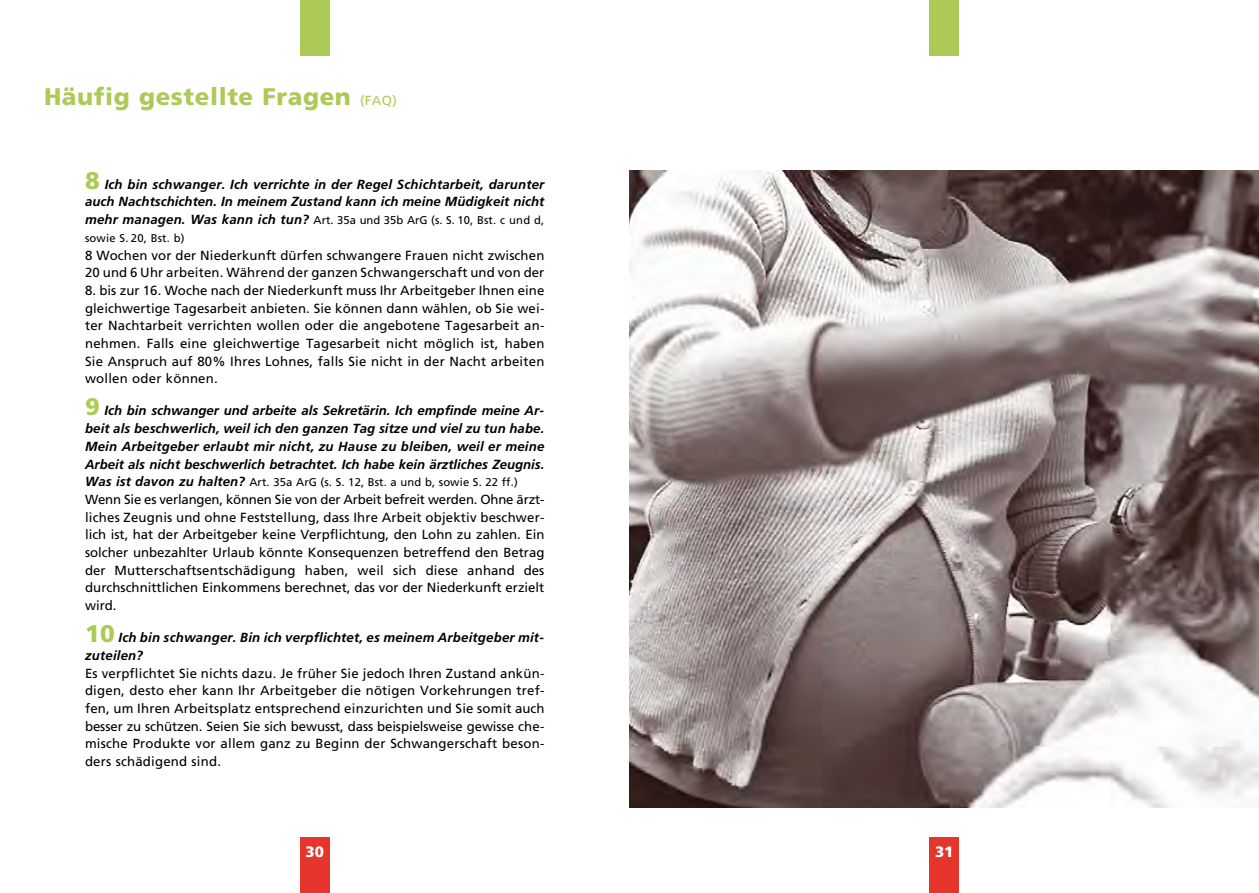
<style>
.page{position:relative;width:1259px;height:893px;background:#fff}
.page>*{position:absolute;margin:0;border:0;box-sizing:border-box;transform-origin:0 0}
.t1{font:900 24px "Frutiger";letter-spacing:.025em;color:#adca57}
.t2{font:900 15px "Frutiger";color:#fff}
.t3{font:13.2px/17.7px "Frutiger";letter-spacing:.015em;color:#000;text-align:justify}
.t4{font:italic 700 13.2px/17.7px "Frutiger";letter-spacing:.015em;color:#000}
.t5{font:11.25px/17.7px "Frutiger";letter-spacing:.01em;color:#000}
.s1{font-weight:400;font-size:13.2px}
.s2{font-weight:900;font-style:normal;font-size:24px;color:#adca57}
.s3{font-weight:700;font-style:italic;font-size:13.2px}
</style>
<div class="page">
<div style="left:929px;top:838px;width:30px;height:55px;background:#e5352c"></div>
<div style="left:929px;top:0;width:30px;height:55px;background:#adca57"></div>
<div style="left:300px;top:0;width:30px;height:55px;background:#adca57"></div>
<div style="left:300px;top:838px;width:30px;height:55px;background:#e5352c"></div>
<img style="left:629px;top:170px;width:630px;height:638px">
<h1 class="t1" style="left:44px;top:82px;width:354px">Häufig gestellte Fragen <span class="s1">(FAQ)</span></h1>
<p class="t4" style="left:85px;top:175px;width:461px"><span class="s2">8</span> Ich bin schwanger. Ich verrichte in der Regel Schichtarbeit, darunter auch Nachtschichten. In meinem Zustand kann ich meine Müdigkeit nicht</p>
<p class="t5" style="left:85px;top:211px;width:461px"><span class="s3">mehr managen. Was kann ich tun?</span> Art. 35a und 35b ArG (s. S. 10, Bst. c und d, sowie S. 20, Bst. b)</p>
<p class="t3" style="left:85px;top:246px;width:461px">8 Wochen vor der Niederkunft dürfen schwangere Frauen nicht zwischen<br>20 und 6 Uhr arbeiten. Während der ganzen Schwangerschaft und von der</p>
<p class="t3" style="left:85px;top:281px;width:461px">8. bis zur 16. Woche nach der Niederkunft muss Ihr Arbeitgeber Ihnen eine gleichwertige Tagesarbeit anbieten. Sie können dann wählen, ob Sie wei&shy;ter Nachtarbeit verrichten wollen oder die angebotene Tagesarbeit an&shy;nehmen. Falls eine gleichwertige Tagesarbeit nicht möglich ist, haben Sie Anspruch auf 80% Ihres Lohnes, falls Sie nicht in der Nacht arbeiten wollen oder können.</p>
<p class="t4" style="left:85px;top:402px;width:461px;text-align:justify"><span class="s2">9</span> Ich bin schwanger und arbeite als Sekretärin. Ich empfinde meine Ar&shy;beit als beschwerlich, weil ich den ganzen Tag sitze und viel zu tun habe.<br>Mein Arbeitgeber erlaubt mir nicht, zu Hause zu bleiben, weil er meine Arbeit als nicht beschwerlich betrachtet. Ich habe kein ärztliches Zeugnis.</p>
<p class="t5" style="left:85px;top:473px;width:434px"><span class="s3">Was ist davon zu halten?</span> Art. 35a ArG (s. S. 12, Bst. a und b, sowie S. 22 ff.)</p>
<p class="t3" style="left:85px;top:490px;width:461px">Wenn Sie es verlangen, können Sie von der Arbeit befreit werden. Ohne ärzt&shy;liches Zeugnis und ohne Feststellung, dass Ihre Arbeit objektiv beschwer&shy;lich ist, hat der Arbeitgeber keine Verpflichtung, den Lohn zu zahlen. Ein solcher unbezahlter Urlaub könnte Konsequenzen betreffend den Betrag der Mutterschaftsentschädigung haben, weil sich diese anhand des durchschnittlichen Einkommens berechnet, das vor der Niederkunft erzielt wird.</p>
<p class="t4" style="left:85px;top:628px;width:461px"><span class="s2">10</span> Ich bin schwanger. Bin ich verpflichtet, es meinem Arbeitgeber mit&shy;zuteilen?</p>
<p class="t3" style="left:85px;top:664px;width:461px">Es verpflichtet Sie nichts dazu. Je früher Sie jedoch Ihren Zustand ankün&shy;digen, desto eher kann Ihr Arbeitgeber die nötigen Vorkehrungen tref&shy;fen, um Ihren Arbeitsplatz entsprechend einzurichten und Sie somit auch besser zu schützen. Seien Sie sich bewusst, dass beispielsweise gewisse che&shy;mische Produkte vor allem ganz zu Beginn der Schwangerschaft beson&shy;ders schädigend sind.</p>
<p class="t2" style="left:305px;top:842px;width:20px">30</p>
<p class="t2" style="left:935px;top:842px;width:20px">3 13</p>
</div>
